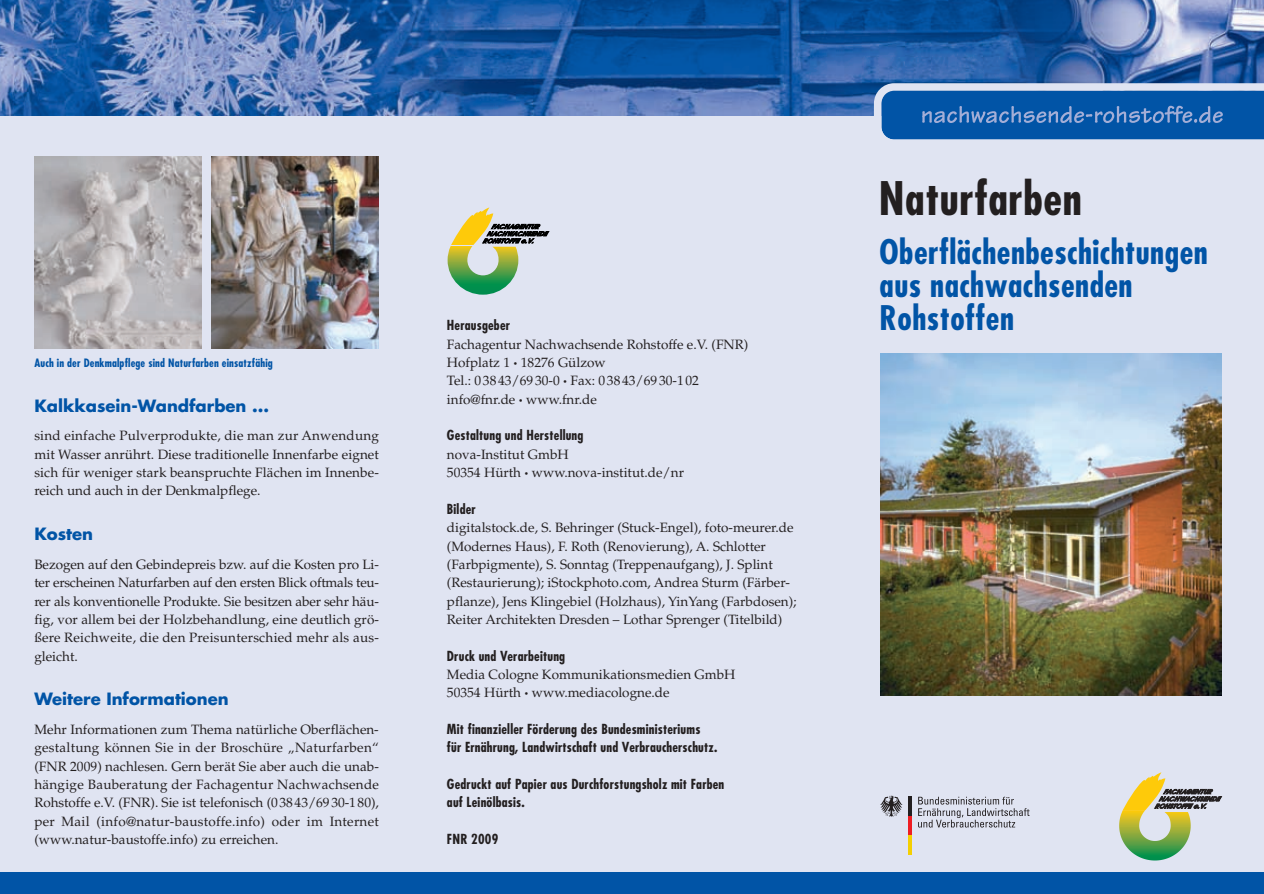
<style>
.page{position:relative;width:1264px;height:894px;background:#e0e4f2}
.page>*{position:absolute;margin:0;border:0;box-sizing:border-box;transform-origin:0 0}
.t1{font:700 condensed 45px "Futura";letter-spacing:.015em;color:#231f20}
.t2{font:700 condensed 33px/33px "Futura";letter-spacing:.015em;color:#0154a6}
.t3{font:700 16.5px "Futura";color:#0154a6}
.t4{font:13.5px/18.3px "Palatino";color:#231f20}
.t5{font:700 condensed 13.5px/18.3px "Futura";letter-spacing:.015em;color:#231f20}
.t6{font:700 condensed 11.25px "Futura";letter-spacing:.015em;color:#0154a6}
.s1{font-weight:900}
</style>
<div class="page">
<img style="left:881px;top:353px;width:340px;height:342px">
<svg style="left:447px;top:207px;width:102px;height:88px"></svg>
<img style="left:0;top:0;width:1264px;height:115px">
<svg style="left:874px;top:83px;width:390px;height:57px;background:#3172b5"></svg>
<div style="left:0;top:872px;width:1264px;height:22px;background:#0154a6"></div>
<svg style="left:1136px;top:772px;width:47px;height:17px"></svg>
<svg style="left:1119px;top:789px;width:103px;height:51px"></svg>
<hr style="left:908px;top:835px;width:3px;height:19px;background:#f4cf02">
<hr style="left:908px;top:816px;width:3px;height:19px;background:#ee1d23">
<hr style="left:908px;top:796px;width:3px;height:20px;background:#231f20">
<svg style="left:880px;top:795px;width:22px;height:21px"></svg>
<svg style="left:918px;top:796px;width:111px;height:31px"></svg>
<img style="left:34px;top:156px;width:167px;height:193px">
<img style="left:212px;top:156px;width:167px;height:193px">
<p class="t6" style="left:34px;top:358px;width:240px">Auch in der Denkmalpflege sind Naturfarben einsatzfähig</p>
<p class="t3" style="left:34px;top:398px;width:236px">Kalkkasein-Wandfarben ...</p>
<p class="t4" style="left:34px;top:428px;width:346px;text-align:justify">sind einfache Pulverprodukte, die man zur Anwendung mit Wasser anrührt. Diese traditionelle Innenfarbe eignet sich für weniger stark beanspruchte Flächen im Innenbe&shy;reich und auch in der Denkmalpflege.</p>
<p class="t3" style="left:34px;top:526px;width:60px">Kosten</p>
<p class="t4" style="left:34px;top:556px;width:346px;text-align:justify">Bezogen auf den Gebindepreis bzw. auf die Kosten pro Li&shy;ter erscheinen Naturfarben auf den ersten Blick oftmals teu&shy;rer als konventionelle Produkte. Sie besitzen aber sehr häu&shy;fig, vor allem bei der Holzbehandlung, eine deutlich grö&shy;ßere Reichweite, die den Preisunterschied mehr als aus&shy;gleicht.</p>
<p class="t3" style="left:34px;top:691px;width:196px">Weitere Informationen</p>
<p class="t4" style="left:34px;top:721px;width:346px;text-align:justify">Mehr Informationen zum Thema natürliche Oberflächen&shy;gestaltung können Sie in der Broschüre „Naturfarben“ (FNR 2009) nachlesen. Gern berät Sie aber auch die unab&shy;hängige Bauberatung der Fachagentur Nachwachsende Rohstoffe e.V. (FNR). Sie ist telefonisch (03843/6930-180), per Mail (info@natur-baustoffe.info) oder im Internet (www.natur-baustoffe.info) zu erreichen.</p>
<p class="t5" style="left:447px;top:317px;width:65px">Herausgeber</p>
<p class="t4" style="left:447px;top:336px;width:303px">Fachagentur Nachwachsende Rohstoffe e.V. (FNR)<br>Hofplatz 1 <span class="s1">·</span> 18276 Gülzow<br>Tel.: 0 38 43/69 30-0 <span class="s1">·</span> Fax: 0 38 43/69 30-1 02 info@fnr.de <span class="s1">·</span> www.fnr.de</p>
<p class="t5" style="left:447px;top:427px;width:138px">Gestaltung und Herstellung</p>
<p class="t4" style="left:447px;top:446px;width:238px">nova-Institut GmbH<br>50354 Hürth <span class="s1">·</span> www.nova-institut.de/nr</p>
<p class="t5" style="left:447px;top:501px;width:30px">Bilder</p>
<p class="t4" style="left:447px;top:520px;width:351px">digitalstock.de, S. Behringer (Stuck-Engel), foto-meurer.de (Modernes Haus), F. Roth (Renovierung), A. Schlotter (Farb pigmente), S. Sonntag (Treppenaufgang), J. Splint (Restaurierung); iStockphoto.com, Andrea Sturm (Färber&shy;pflanze), Jens Klingebiel (Holzhaus), YinYang (Farbdosen); Reiter Architekten Dresden – Lothar Sprenger (Titelbild)</p>
<p class="t5" style="left:447px;top:647px;width:120px">Druck und Verarbeitung</p>
<p class="t4" style="left:447px;top:666px;width:290px">Media Cologne Kommunikationsmedien GmbH<br>50354 Hürth <span class="s1">·</span> www.mediacologne.de</p>
<p class="t5" style="left:447px;top:721px;width:272px">Mit finanzieller Förderung des Bundesministeriums für Ernährung, Landwirtschaft und Verbraucherschutz.</p>
<p class="t5" style="left:447px;top:776px;width:279px">Gedruckt auf Papier aus Durchforstungsholz mit Farben auf Leinölbasis.</p>
<p class="t5" style="left:447px;top:831px;width:53px">FNR 2009</p>
<h1 class="t1" style="left:879px;top:178px;width:204px">Naturfarben</h1>
<h2 class="t2" style="left:879px;top:238px;width:330px">Oberflächenbeschichtungen aus nachwachsenden<br>Rohstoffen</h2>
</div>
